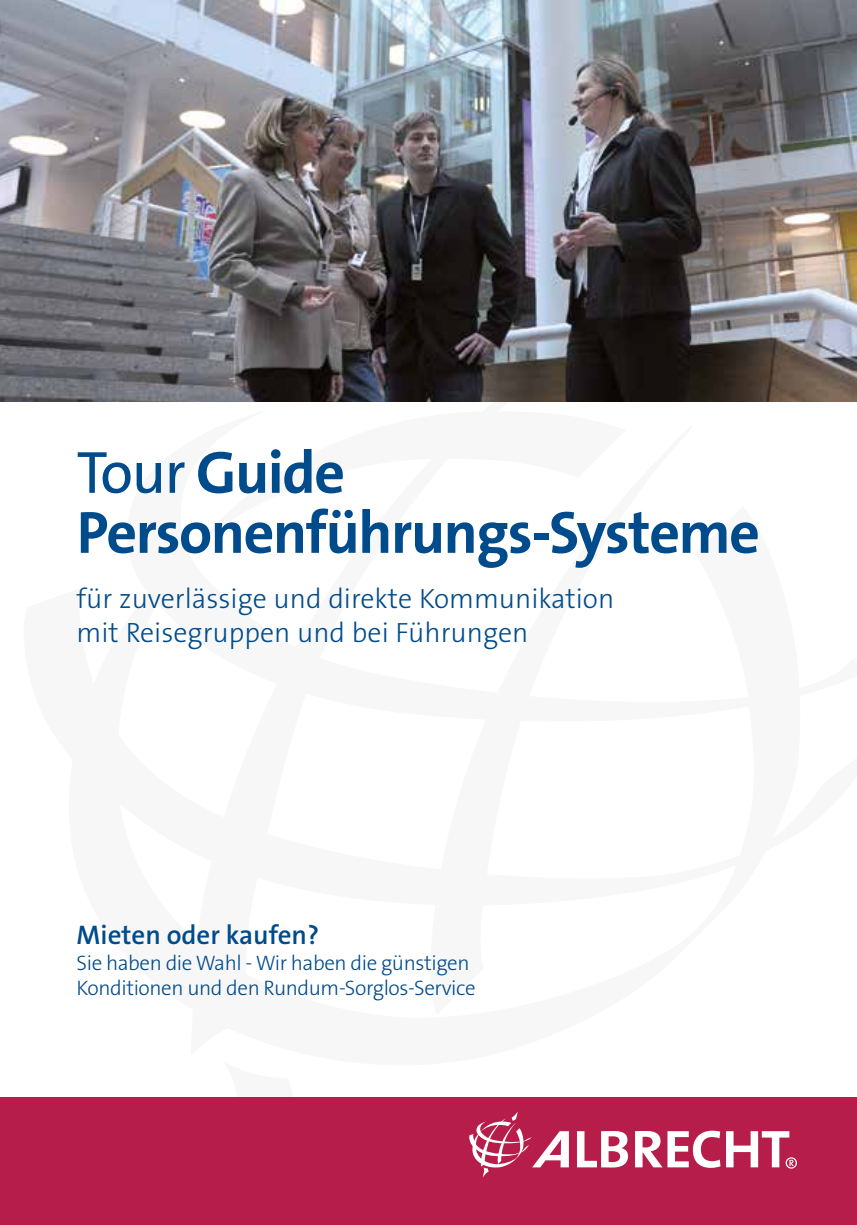
<style>
.page{position:relative;width:857px;height:1225px;background:#fff}
.page>*{position:absolute;margin:0;border:0;box-sizing:border-box;transform-origin:0 0}
.t1{font:700 60px/60px "The Sans Os F";letter-spacing:-.025em;color:#004b8b}
.t2{font:300 28px/33.6px "The Sans Os F";color:#004b8b}
.t3{font:600 27px "The Sans Os F";color:#004b8b}
.t4{font:300 21px/25.2px "The Sans Os F";letter-spacing:-.02em;color:#004b8b}
.s1{font-weight:400}
</style>
<div class="page">
<div style="left:0;top:1097px;width:856px;height:128px;background:#b71d4a"></div>
<svg style="left:577px;top:1131px;width:50px;height:36px"></svg>
<svg style="left:469px;top:1111px;width:99px;height:66px"></svg>
<svg style="left:635px;top:1130px;width:161px;height:38px"></svg>
<img style="left:0;top:0;width:856px;height:401px">
<h1 class="t1" style="left:77px;top:443px;width:684px"><span class="s1">Tour</span> Guide<br>Personenführungs-Systeme</h1>
<h2 class="t2" style="left:77px;top:582px;width:539px">für zuverlässige und direkte Kommunikation mit Reisegruppen und bei Führungen</h2>
<p class="t3" style="left:77px;top:918px;width:244px">Mieten oder kaufen?</p>
<p class="t4" style="left:77px;top:950px;width:400px">Sie haben die Wahl - Wir haben die günstigen<br>Konditionen und den Rundum-Sorglos-Service</p>
</div>
